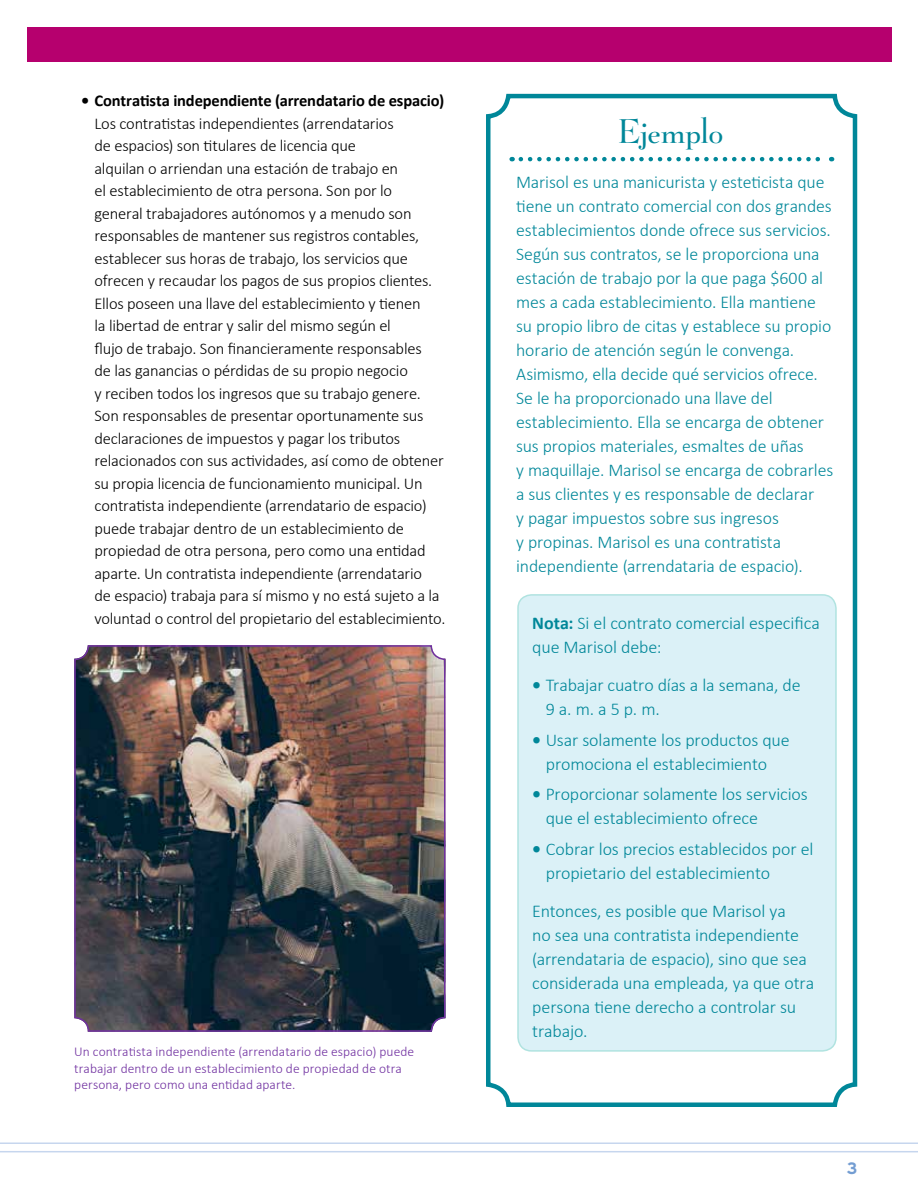
<style>
.page{position:relative;width:918px;height:1188px;background:#fff}
.page>*{position:absolute;margin:0;border:0;box-sizing:border-box;transform-origin:0 0}
.t1{font:33px "Be Lucian";letter-spacing:-.015em;color:#008799}
.t2{font:300 18px/24px "Calibri";letter-spacing:-.005em;color:#008799}
.t3{font:300 16.5px/22.5px "Calibri";letter-spacing:-.015em;color:#000}
.t4{font:700 16.5px "Calibri";letter-spacing:-.01em;color:#000}
.t5{font:700 16.5px "Interstate";color:#739dd2}
.t6{font:300 13.5px/16.5px "Calibri";letter-spacing:.005em;color:#7030a0}
.s1{font-weight:700}
</style>
<div class="page">
<svg style="left:0;top:937px;width:918px;height:216px"></svg>
<div style="left:27px;top:27px;width:864px;height:35px;background:#b6006e"></div>
<img style="left:74px;top:648px;width:372px;height:384px">
<div style="left:74px;top:645px;width:371px;height:387px;border:2px solid #7030a0;border-radius:13px"></div>
<svg style="left:521px;top:157px;width:311px;height:4px"></svg>
<div style="left:486px;top:94px;width:371px;height:1013px;border:4px solid #008799;border-radius:20px"></div>
<div style="left:518px;top:595px;width:318px;height:456px;background:#dbf1f7;border-radius:14px"></div>
<div style="left:517px;top:594px;width:320px;height:458px;border:2px solid #b0e3e0;border-radius:14px"></div>
<p class="t4" style="left:81px;top:90px;width:365px">• Contratista independiente (arrendatario de espacio)</p>
<p class="t3" style="left:94px;top:112px;width:352px">Los contratistas independientes (arrendatarios<br>de espacios) son titulares de licencia que<br>alquilan o arriendan una estación de trabajo en<br>el establecimiento de otra persona. Son por lo<br>general trabajadores autónomos y a menudo son responsables de mantener sus registros contables, establecer sus horas de trabajo, los servicios que ofrecen y recaudar los pagos de sus propios clientes.<br>Ellos poseen una llave del establecimiento y tienen<br>la libertad de entrar y salir del mismo según el<br>flujo de trabajo. Son financieramente responsables<br>de las ganancias o pérdidas de su propio negocio<br>y reciben todos los ingresos que su trabajo genere.<br>Son responsables de presentar oportunamente sus declaraciones de impuestos y pagar los tributos relacionados con sus actividades, así como de obtener su propia licencia de funcionamiento municipal. Un contratista independiente (arrendatario de espacio) puede trabajar dentro de un establecimiento de propiedad de otra persona, pero como una entidad aparte. Un contratista independiente (arrendatario<br>de espacio) trabaja para sí mismo y no está sujeto a la voluntad o control del propietario del establecimiento.</p>
<p class="t6" style="left:74px;top:1043px;width:342px">Un contratista independiente (arrendatario de espacio) puede trabajar dentro de un establecimiento de propiedad de otra persona, pero como una entidad aparte.</p>
<p class="t1" style="left:618px;top:112px;width:107px">Ejemplo</p>
<p class="t2" style="left:516px;top:170px;width:319px">Marisol es una manicurista y esteticista que tiene un contrato comercial con dos grandes establecimientos donde ofrece sus servicios.<br>Según sus contratos, se le proporciona una estación de trabajo por la que paga $600 al mes a cada establecimiento. Ella mantiene su propio libro de citas y establece su propio horario de atención según le convenga. asimismo, ella decide qué servicios ofrece.<br>Se le ha proporcionado una llave del establecimiento. Ella se encarga de obtener sus propios materiales, esmaltes de uñas<br>y maquillaje. Marisol se encarga de cobrarles a sus clientes y es responsable de declarar<br>y pagar impuestos sobre sus ingresos<br>y propinas. Marisol es una contratista independiente (arrendataria de espacio).</p>
<p class="t2" style="left:532px;top:611px;width:289px"><span class="s1">Nota:</span> Si el contrato comercial especifica que Marisol debe:</p>
<p class="t2" style="left:546px;top:673px;width:256px;text-indent:-14px"><span class="s1">•</span> Trabajar cuatro días a la semana, de<br>9 a. m. a 5 p. m.</p>
<p class="t2" style="left:532px;top:727px;width:259px;text-align:center"><span class="s1">•</span> Usar solamente los productos que promociona el establecimiento</p>
<p class="t2" style="left:546px;top:782px;width:264px;text-indent:-14px"><span class="s1">•</span> Proporcionar solamente los servicios que el establecimiento ofrece</p>
<p class="t2" style="left:546px;top:837px;width:269px;text-indent:-14px"><span class="s1">•</span> Cobrar los precios establecidos por el propietario del establecimiento</p>
<p class="t2" style="left:532px;top:898px;width:284px">Entonces, es posible que Marisol ya<br>no sea una contratista independiente (arrendataria de espacio), sino que sea considerada una empleada, ya que otra persona tiene derecho a controlar su trabajo.</p>
<p class="t5" style="left:847px;top:1158px;width:12px">3</p>
</div>
